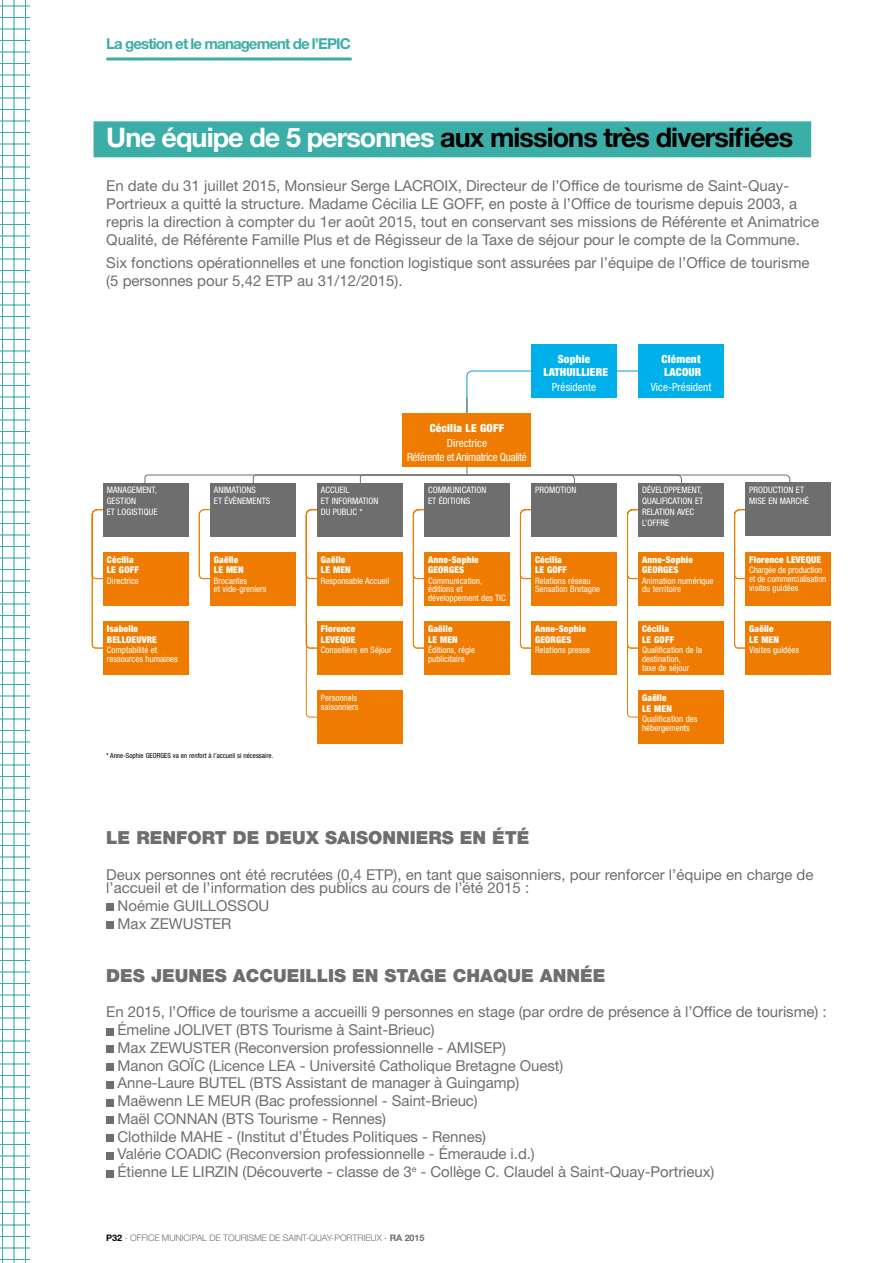
<style>
.page{position:relative;width:893px;height:1263px;background:#fff}
.page>*{position:absolute;margin:0;border:0;box-sizing:border-box;transform-origin:0 0}
.t1{font:700 27px "Helvetica Neue LT Std";letter-spacing:-.035em;color:#000}
.t2{font:900 18px "Helvetica Neue LT Std";color:#6e6e6e}
.t3{font:15px/17.7px "Helvetica Neue LT Std";color:#6e6e6e}
.t4{font:700 15px "Helvetica Neue LT Std";letter-spacing:-.06em;color:#3caea8}
.t5{font:900 condensed 11.25px/13.6px "Helvetica Neue LT Std";letter-spacing:.015em;color:#fff;text-align:center}
.t6{font:condensed 11.25px/13.6px "Helvetica Neue LT Std";letter-spacing:-.03em;color:#fff;text-align:center}
.t7{font:condensed 11.25px "Helvetica Neue LT Std";letter-spacing:.005em;color:#fff}
.t8{font:900 condensed 9.3px/10.4px "Helvetica Neue LT Std";letter-spacing:.015em;color:#fff}
.t9{font:300 9px "Helvetica Neue LT Std";letter-spacing:-.01em;color:#6e6e6e}
.t10{font:condensed 8.85px/8.9px "Helvetica Neue LT Std";letter-spacing:.005em;color:#fff}
.t11{font:condensed 7.05px "Helvetica Neue LT Std";letter-spacing:.005em;color:#000}
.s1{color:#fff}
.s2{font-weight:700;color:#000}
.s3{font-weight:700}
</style>
<div class="page">
<svg style="left:0;top:0;width:30px;height:1263px"></svg>
<svg style="left:466px;top:371px;width:172px;height:43px"></svg>
<hr style="left:467px;top:398px;width:1px;height:77px;background:#6e6e6e">
<svg style="left:144px;top:474px;width:646px;height:9px"></svg>
<svg style="left:199px;top:509px;width:11px;height:70px"></svg>
<svg style="left:92px;top:509px;width:11px;height:139px"></svg>
<svg style="left:734px;top:509px;width:12px;height:139px"></svg>
<svg style="left:520px;top:509px;width:12px;height:139px"></svg>
<svg style="left:413px;top:509px;width:11px;height:139px"></svg>
<svg style="left:306px;top:509px;width:11px;height:208px"></svg>
<svg style="left:627px;top:509px;width:12px;height:208px"></svg>
<div style="left:403px;top:414px;width:128px;height:53px;background:#ef7c00"></div>
<div style="left:531px;top:344px;width:86px;height:54px;background:#00b0eb"></div>
<div style="left:638px;top:344px;width:86px;height:54px;background:#00b0eb"></div>
<div style="left:103px;top:483px;width:86px;height:53px;background:#6e6e6e"></div>
<div style="left:103px;top:552px;width:86px;height:53px;background:#ef7c00"></div>
<div style="left:103px;top:621px;width:86px;height:54px;background:#ef7c00"></div>
<div style="left:210px;top:483px;width:86px;height:53px;background:#6e6e6e"></div>
<div style="left:210px;top:552px;width:86px;height:53px;background:#ef7c00"></div>
<div style="left:317px;top:483px;width:86px;height:53px;background:#6e6e6e"></div>
<div style="left:317px;top:552px;width:86px;height:53px;background:#ef7c00"></div>
<div style="left:317px;top:621px;width:86px;height:54px;background:#ef7c00"></div>
<div style="left:317px;top:691px;width:86px;height:53px;background:#ef7c00"></div>
<div style="left:424px;top:483px;width:86px;height:53px;background:#6e6e6e"></div>
<div style="left:424px;top:552px;width:86px;height:53px;background:#ef7c00"></div>
<div style="left:424px;top:621px;width:86px;height:54px;background:#ef7c00"></div>
<div style="left:531px;top:483px;width:86px;height:53px;background:#6e6e6e"></div>
<div style="left:531px;top:552px;width:86px;height:53px;background:#ef7c00"></div>
<div style="left:531px;top:621px;width:86px;height:54px;background:#ef7c00"></div>
<div style="left:638px;top:483px;width:86px;height:53px;background:#6e6e6e"></div>
<div style="left:638px;top:552px;width:86px;height:53px;background:#ef7c00"></div>
<div style="left:638px;top:621px;width:86px;height:54px;background:#ef7c00"></div>
<div style="left:638px;top:691px;width:86px;height:53px;background:#ef7c00"></div>
<div style="left:745px;top:483px;width:85px;height:53px;background:#6e6e6e"></div>
<div style="left:745px;top:552px;width:86px;height:53px;background:#ef7c00"></div>
<div style="left:745px;top:621px;width:86px;height:54px;background:#ef7c00"></div>
<hr style="left:106px;top:57px;width:246px;height:3px;background:#3caea8">
<div style="left:94px;top:121px;width:717px;height:36px;background:#3caea8"></div>
<div style="left:106px;top:904px;width:8px;height:7px;background:#6e6e6e"></div>
<div style="left:106px;top:921px;width:8px;height:8px;background:#6e6e6e"></div>
<div style="left:106px;top:1028px;width:8px;height:7px;background:#6e6e6e"></div>
<div style="left:106px;top:1046px;width:8px;height:7px;background:#6e6e6e"></div>
<div style="left:106px;top:1063px;width:8px;height:8px;background:#6e6e6e"></div>
<div style="left:106px;top:1081px;width:8px;height:7px;background:#6e6e6e"></div>
<div style="left:106px;top:1099px;width:8px;height:7px;background:#6e6e6e"></div>
<div style="left:106px;top:1117px;width:8px;height:7px;background:#6e6e6e"></div>
<div style="left:106px;top:1134px;width:8px;height:8px;background:#6e6e6e"></div>
<div style="left:106px;top:1152px;width:8px;height:7px;background:#6e6e6e"></div>
<div style="left:106px;top:1170px;width:8px;height:7px;background:#6e6e6e"></div>
<p class="t4" style="left:106px;top:34px;width:246px">La gestion et le management de l’EPIC</p>
<h1 class="t1" style="left:106px;top:121px;width:688px"><span class="s1">Une équipe de 5 personnes</span> aux missions très diversifiées</h1>
<p class="t3" style="left:106px;top:177px;width:714px">En date du 31 juillet 2015, Monsieur Serge LACROIX, Directeur de l’Office de tourisme de Saint-Quay-Portrieux a quitté la structure. Madame Cécilia LE GOFF, en poste à l’Office de tourisme depuis 2003, a repris la direction à compter du 1er août 2015, tout en conservant ses missions de Référente et Animatrice Qualité, de Référente Famille Plus et de Régisseur de la Taxe de séjour pour le compte de la Commune.</p>
<p class="t3" style="left:106px;top:253px;width:705px">Six fonctions opérationnelles et une fonction logistique sont assurées par l’équipe de l’Office de tourisme (5 personnes pour 5,42 ETP au 31/12/2015).</p>
<p class="t5" style="left:430px;top:421px;width:76px">Cécilia LE GOFF</p>
<p class="t6" style="left:407px;top:436px;width:121px">Directrice<br>Référente et Animatrice Qualité</p>
<p class="t5" style="left:543px;top:352px;width:66px">Sophie<br>LATHUILLIERE</p>
<p class="t7" style="left:552px;top:381px;width:46px">Présidente</p>
<p class="t5" style="left:662px;top:352px;width:41px;text-align:left">Clément<br>LACOUR</p>
<p class="t7" style="left:651px;top:381px;width:62px">Vice-Président</p>
<p class="t10" style="left:107px;top:485px;width:52px;line-height:10.8px">MANAGEMENT,<br>GESTION<br>ET LOGISTIQUE</p>
<p class="t10" style="left:214px;top:485px;width:58px;line-height:10.8px">ANIMATIONS<br>ET ÉVÈNEMENTS</p>
<p class="t10" style="left:321px;top:485px;width:59px;line-height:10.8px">ACCUEIL<br>ET INFORMATION<br>DU PUBLIC *</p>
<p class="t10" style="left:428px;top:485px;width:60px;line-height:10.8px">COMMUNICATION<br>ET ÉDITIONS</p>
<p class="t10" style="left:535px;top:486px;width:43px">PROMOTION</p>
<p class="t10" style="left:642px;top:485px;width:63px;line-height:10.8px">DÉVELOPPEMENT,<br>QUALIFICATION ET<br>RELATION AVEC<br>L’OFFRE</p>
<p class="t10" style="left:749px;top:485px;width:61px;line-height:10.8px">PRODUCTION ET<br>MISE EN MARCHÉ</p>
<p class="t8" style="left:107px;top:554px;width:34px">Cécilia<br>LE GOFF</p>
<p class="t10" style="left:107px;top:576px;width:33px">Directrice</p>
<p class="t8" style="left:535px;top:554px;width:34px">Cécilia<br>LE GOFF</p>
<p class="t10" style="left:535px;top:576px;width:67px">Relations réseau<br>Sensation Bretagne</p>
<p class="t8" style="left:214px;top:554px;width:31px">Gaëlle<br>LE MEN</p>
<p class="t10" style="left:214px;top:576px;width:54px">Brocantes<br>et vide-greniers</p>
<p class="t8" style="left:321px;top:554px;width:31px">Gaëlle<br>LE MEN</p>
<p class="t10" style="left:321px;top:576px;width:70px">Responsable Accueil</p>
<p class="t8" style="left:428px;top:554px;width:52px">Anne-Sophie<br>GEORGES</p>
<p class="t10" style="left:428px;top:576px;width:79px">Communication, éditions et développement des TIC</p>
<p class="t8" style="left:642px;top:554px;width:52px">Anne-Sophie<br>GEORGES</p>
<p class="t10" style="left:642px;top:576px;width:73px">Animation numérique du territoire</p>
<p class="t8" style="left:749px;top:554px;width:73px">Florence LEVEQUE</p>
<p class="t10" style="left:749px;top:566px;width:79px">Chargée de production et de commercialisation visites guidées</p>
<p class="t8" style="left:107px;top:623px;width:52px">Isabelle<br>BELLOEUVRE</p>
<p class="t10" style="left:107px;top:645px;width:73px">Comptabilité et ressources humaines</p>
<p class="t11" style="left:106px;top:751px;width:169px">* Anne-Sophie GEORGES va en renfort à l’accueil si nécessaire.</p>
<p class="t8" style="left:321px;top:623px;width:36px">Florence<br>LEVEQUE</p>
<p class="t10" style="left:321px;top:645px;width:72px">Conseillère en Séjour</p>
<p class="t8" style="left:428px;top:623px;width:31px">Gaëlle<br>LE MEN</p>
<p class="t10" style="left:428px;top:645px;width:49px">Éditions, régie publicitaire</p>
<p class="t8" style="left:535px;top:623px;width:52px">Anne-Sophie<br>GEORGES</p>
<p class="t10" style="left:535px;top:645px;width:57px">Relations presse</p>
<p class="t8" style="left:642px;top:623px;width:34px">Cécilia<br>LE GOFF</p>
<p class="t10" style="left:642px;top:645px;width:61px">Qualification de la destination,<br>taxe de séjour</p>
<p class="t8" style="left:749px;top:623px;width:31px">Gaëlle<br>LE MEN</p>
<p class="t10" style="left:749px;top:645px;width:51px">Visites guidées</p>
<p class="t10" style="left:321px;top:693px;width:39px">Personnels saisonniers</p>
<p class="t8" style="left:642px;top:693px;width:31px">Gaëlle<br>LE MEN</p>
<p class="t10" style="left:642px;top:714px;width:57px">Qualification des hébergements</p>
<p class="t2" style="left:106px;top:827px;width:425px">LE RENFORT DE DEUX SAISONNIERS EN ÉTÉ</p>
<p class="t3" style="left:106px;top:867px;width:709px;line-height:13.5px">Deux personnes ont été recrutées (0,4 ETP), en tant que saisonniers, pour renforcer l’équipe en charge de l’accueil et de l’information des publics au cours de l’été 2015 :</p>
<p class="t3" style="left:118px;top:896px;width:153px">Noémie GUILLOSSOU<br>Max ZEWUSTER</p>
<p class="t2" style="left:106px;top:965px;width:501px">DES JEUNES ACCUEILLIS EN STAGE CHAQUE ANNÉE</p>
<p class="t3" style="left:118px;top:1003px;width:710px;text-indent:-11px">En 2015, l’Office de tourisme a accueilli 9 personnes en stage (par ordre de présence à l’Office de tourisme) :<br>Émeline JOLIVET (BTS Tourisme à Saint-Brieuc)<br>Max ZEWUSTER (Reconversion professionnelle - AMISEP)<br>Manon GOÏC (Licence LEA - Université Catholique Bretagne Ouest)<br>Anne-Laure BUTEL (BTS Assistant de manager à Guingamp)<br>Maëwenn LE MEUR (Bac professionnel - Saint-Brieuc)<br>Maël CONNAN (BTS Tourisme - Rennes)<br>Clothilde MAHE - (Institut d’Études Politiques - Rennes)<br>Valérie COADIC (Reconversion professionnelle - Émeraude i.d.)<br>Étienne LE LIRZIN (Découverte - classe de 3<sup>e</sup> - Collège C. Claudel à Saint-Quay-Portrieux)</p>
<p class="t9" style="left:106px;top:1232px;width:320px"><span class="s2">P32</span> - OFFICE MUNICIPAL DE TOURISME DE SAINT-QUAY-PORTRIEUX - <span class="s3">RA 2015</span></p>
</div>
